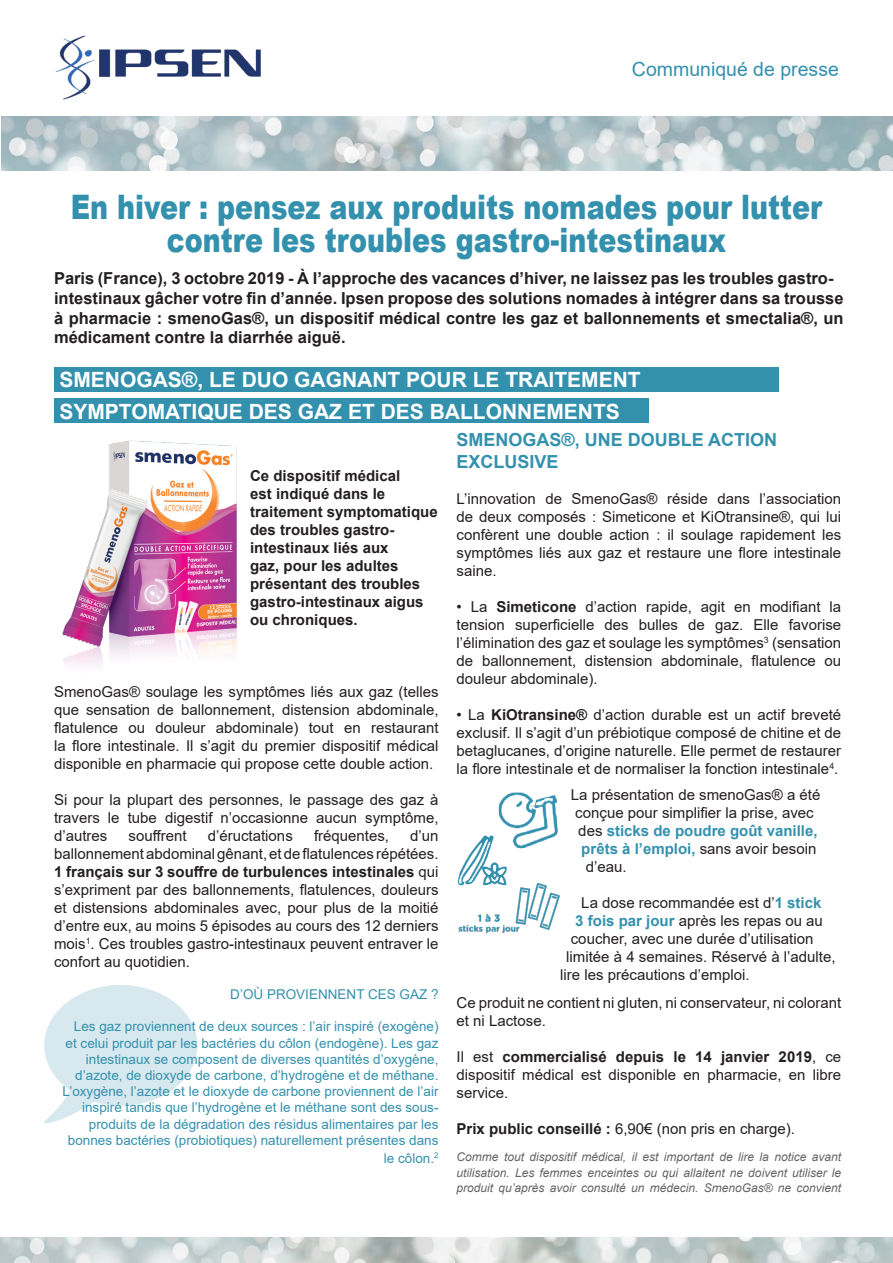
<style>
.page{position:relative;width:893px;height:1263px;background:#fff}
.page>*{position:absolute;margin:0;border:0;box-sizing:border-box;transform-origin:0 0}
.t1{font:900 33.75px/32.4px "Arial";color:#3491ae;text-align:center;scale:.8 1}
.t2{font:700 21px "Arial";color:#fff}
.t3{font:19.5px "Arial";color:#3491ae}
.t4{font:700 18px/21.6px "Arial";color:#3491ae}
.t5{font:700 16.5px/19.8px "Arial";color:#231f20}
.t6{font:15px/18px "Arial";color:#231f20;text-align:justify}
.t7{font:700 15px/18px "Arial";color:#231f20}
.t8{font:700 15px "Arial";color:#3491ae}
.t9{font:13.5px/16.2px "Arial";color:#3491ae;text-align:right}
.t10{font:italic 12px/16.2px "Arial";color:#656568}
.s1{font-weight:700}
.s2{font-weight:400;color:#231f20}
.s3{font-weight:700;color:#3491ae}
</style>
<div class="page">
<img style="left:45px;top:985px;width:153px;height:139px">
<div style="left:54px;top:399px;width:595px;height:24px;background:#3491ae"></div>
<div style="left:54px;top:368px;width:724px;height:24px;background:#3491ae"></div>
<img style="left:1px;top:116px;width:892px;height:55px">
<img style="left:55px;top:35px;width:206px;height:65px">
<img style="left:62px;top:440px;width:175px;height:226px">
<img style="left:461px;top:835px;width:46px;height:35px">
<img style="left:497px;top:792px;width:61px;height:58px">
<img style="left:458px;top:870px;width:102px;height:63px">
<img style="left:0;top:1237px;width:893px;height:26px">
<p class="t3" style="left:632px;top:56px;width:208px">Communiqué de presse</p>
<p class="t1" style="left:71px;top:190px;width:941px">En hiver : pensez aux produits nomades pour lutter contre les troubles gastro-intestinaux</p>
<p class="t5" style="left:54px;top:268px;width:791px">Paris (France), 3 octobre 2019 - À l’approche des vacances d’hiver, ne laissez pas les troubles gastro&shy;intestinaux gâcher votre fin d’année. Ipsen propose des solutions nomades à intégrer dans sa trousse à pharmacie : smenoGas®, un dispositif médical contre les gaz et ballonnements et smectalia®, un médicament contre la diarrhée aiguë.</p>
<p class="t2" style="left:59px;top:365px;width:583px">SMENOGAS®, LE DUO GAGNANT POUR LE TRAITEMENT</p>
<p class="t2" style="left:59px;top:396px;width:562px">SYMPTOMATIQUE DES GAZ ET DES BALLONNEMENTS</p>
<p class="t7" style="left:250px;top:466px;width:189px">Ce dispositif médical<br>est indiqué dans le traitement symptomatique des troubles gastro&shy;intestinaux liés aux<br>gaz, pour les adultes présentant des troubles gastro-intestinaux aigus ou chroniques.</p>
<p class="t6" style="left:54px;top:682px;width:386px">SmenoGas® soulage les symptômes liés aux gaz (telles que sensation de ballonnement, distension abdominale, flatulence ou douleur abdominale) tout en restaurant la flore intestinale. Il s’agit du premier dispositif médical disponible en pharmacie qui propose cette double action.</p>
<p class="t6" style="left:54px;top:790px;width:386px">Si pour la plupart des personnes, le passage des gaz à travers le tube digestif n’occasionne aucun symptôme, d’autres</p>
<p class="t6" style="left:129px;top:826px;width:60px">souffrent</p>
<p class="t6" style="left:208px;top:826px;width:87px">d’éructations</p>
<p class="t6" style="left:314px;top:826px;width:77px">fréquentes,</p>
<p class="t6" style="left:54px;top:826px;width:386px;text-indent:356px">d’un ballonnement abdominal gênant, et de flatulences répétées.<br><span class="s1">1 français sur 3 souffre de turbulences intestinales</span> qui s’expriment par des ballonnements, flatulences, douleurs et distensions abdominales avec, pour plus de la moitié d’entre eux, au moins 5 épisodes au cours des 12 derniers mois<sup>1</sup>. Ces troubles gastro-intestinaux peuvent entraver le confort au quotidien.</p>
<p class="t9" style="left:230px;top:986px;width:210px">D’OÙ PROVIENNENT CES GAZ ?</p>
<p class="t9" style="left:63px;top:1018px;width:377px">Les gaz proviennent de deux sources : l’air inspiré (exogène) et celui produit par les bactéries du côlon (endogène). Les gaz intestinaux se composent de diverses quantités d’oxygène, d’azote, de dioxyde de carbone, d’hydrogène et de méthane.<br>L’oxygène, l’azote et le dioxyde de carbone proviennent de l’air inspiré tandis que l’hydrogène et le méthane sont des sous&shy;produits de la dégradation des résidus alimentaires par les bonnes bactéries (probiotiques) naturellement présentes dans</p>
<p class="t9" style="left:384px;top:1150px;width:56px">le côlon.<sup>2</sup></p>
<p class="t4" style="left:457px;top:429px;width:322px">SMENOGAS®, UNE DOUBLE ACTION<br>EXCLUSIVE</p>
<p class="t6" style="left:457px;top:489px;width:386px">L’innovation de SmenoGas® réside dans l’association de deux composés : Simeticone et KiOtransine®, qui lui confèrent une double action : il soulage rapidement les symptômes liés aux gaz et restaure une flore intestinale saine.</p>
<p class="t6" style="left:457px;top:597px;width:386px">• La <span class="s1">Simeticone</span> d’action rapide, agit en modifiant la tension superficielle des bulles de gaz. Elle favorise l’élimination des gaz et soulage les symptômes<sup>3</sup> (sensation de ballonnement, distension abdominale, flatulence ou douleur abdominale).</p>
<p class="t6" style="left:457px;top:705px;width:386px">• La <span class="s1">KiOtransine®</span> d’action durable est un actif breveté exclusif. Il s’agit d’un prébiotique composé de chitine et de betaglucanes, d’origine naturelle. Elle permet de restaurer la flore intestinale et de normaliser la fonction intestinale<sup>4</sup>.</p>
<p class="t6" style="left:571px;top:785px;width:251px">La présentation de smenoGas® a été</p>
<p class="t6" style="left:575px;top:803px;width:240px">conçue pour simplifier la prise, avec</p>
<p class="t8" style="left:578px;top:820px;width:241px"><span class="s2">des</span> sticks de poudre goût vanille,</p>
<p class="t8" style="left:581px;top:838px;width:237px">prêts à l’emploi, <span class="s2">sans avoir besoin</span></p>
<p class="t6" style="left:586px;top:857px;width:42px">d’eau.</p>
<p class="t6" style="left:581px;top:893px;width:242px">La dose recommandée est d’<span class="s3">1 stick</span></p>
<p class="t6" style="left:575px;top:911px;width:249px"><span class="s3">3 fois par jour</span> après les repas ou au</p>
<p class="t6" style="left:571px;top:929px;width:244px">coucher, avec une durée d’utilisation</p>
<p class="t6" style="left:566px;top:947px;width:271px">limitée à 4 semaines. Réservé à l’adulte,</p>
<p class="t6" style="left:560px;top:965px;width:191px">lire les précautions d’emploi.</p>
<p class="t6" style="left:457px;top:993px;width:386px">Ce produit ne contient ni gluten, ni conservateur, ni colorant et ni Lactose.</p>
<p class="t6" style="left:457px;top:1047px;width:386px">Il est <span class="s1">commercialisé depuis le 14 janvier 2019</span>, ce dispositif médical est disponible en pharmacie, en libre service.</p>
<p class="t6" style="left:457px;top:1119px;width:340px"><span class="s1">Prix public conseillé :</span> 6,90€ (non pris en charge).</p>
<p class="t10" style="left:457px;top:1149px;width:386px">Comme tout dispositif médical, il est important de lire la notice avant utilisation. Les femmes enceintes ou qui allaitent ne doivent utiliser le</p>
<p class="t10" style="left:457px;top:1179px;width:386px">produit qu’après avoir consulté un médecin. SmenoGas® ne convient</p>
</div>
